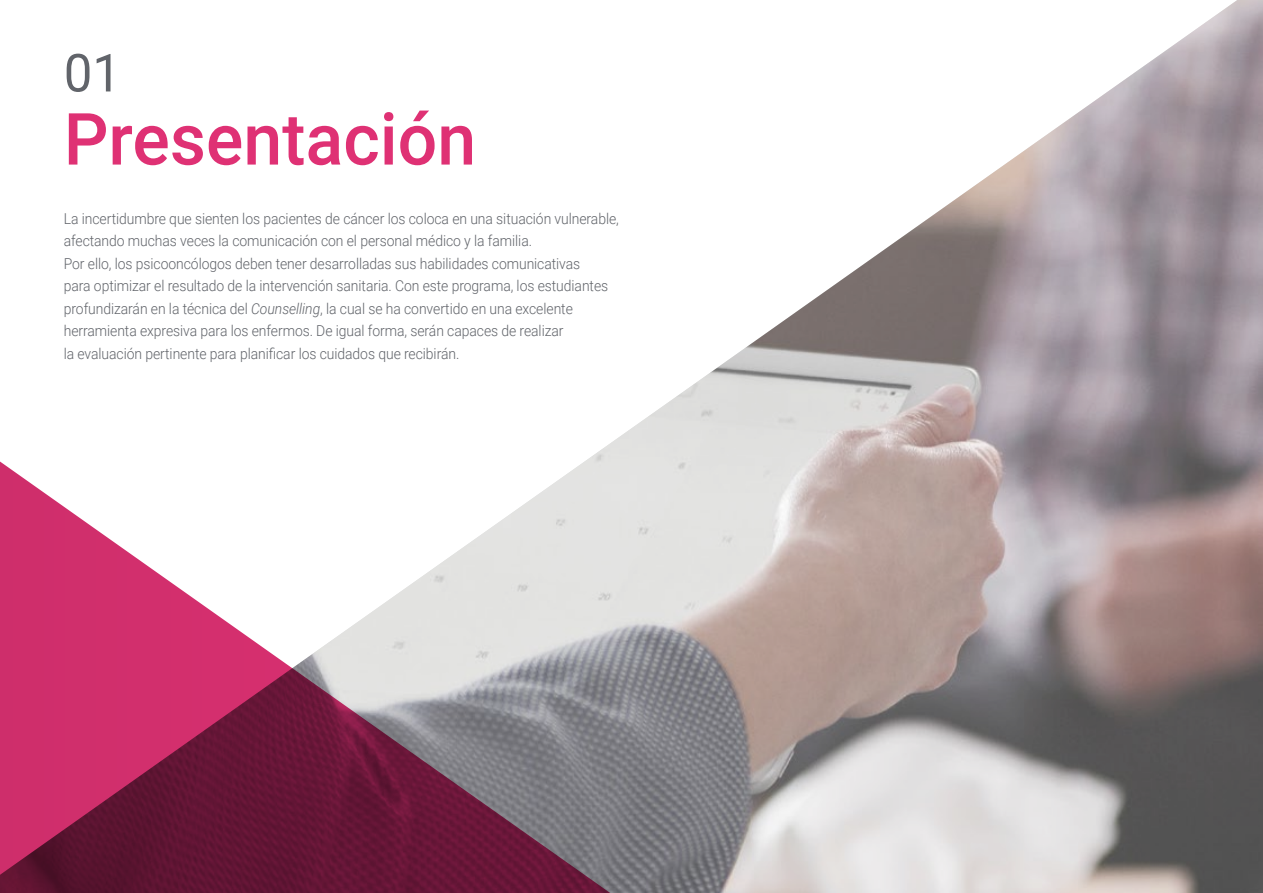
<style>
.page{position:relative;width:1263px;height:893px;background:#fff}
.page>*{position:absolute;margin:0;border:0;box-sizing:border-box;transform-origin:0 0}
.t1{font:500 72px "Roboto";color:#df3174}
.t2{font:52.5px "Roboto";color:#61646a}
.t3{font:300 15px/22.5px "Roboto";letter-spacing:-.005em;color:#61646a;scale:.93 1}
.s1{font-style:italic}
</style>
<div class="page">
<img style="left:607px;top:0;width:656px;height:893px">
<svg style="left:0;top:446px;width:640px;height:447px"></svg>
<h2 class="t2" style="left:64px;top:36px;width:59px">01</h2>
<h1 class="t1" style="left:64px;top:89px;width:414px">Presentación</h1>
<p class="t3" style="left:64px;top:207px;width:598px">La incertidumbre que sienten los pacientes de cáncer los coloca en una situación vulnerable, afectando muchas veces la comunicación con el personal médico y la familia.<br>Por ello, los psicooncólogos deben tener desarrolladas sus habilidades comunicativas<br>para optimizar el resultado de la intervención sanitaria. Con este programa, los estudiantes profundizarán en la técnica del <span class="s1">Counselling</span>, la cual se ha convertido en una excelente herramienta expresiva para los enfermos. De igual forma, serán capaces de realizar<br>la evaluación pertinente para planificar los cuidados que recibirán.</p>
</div>
